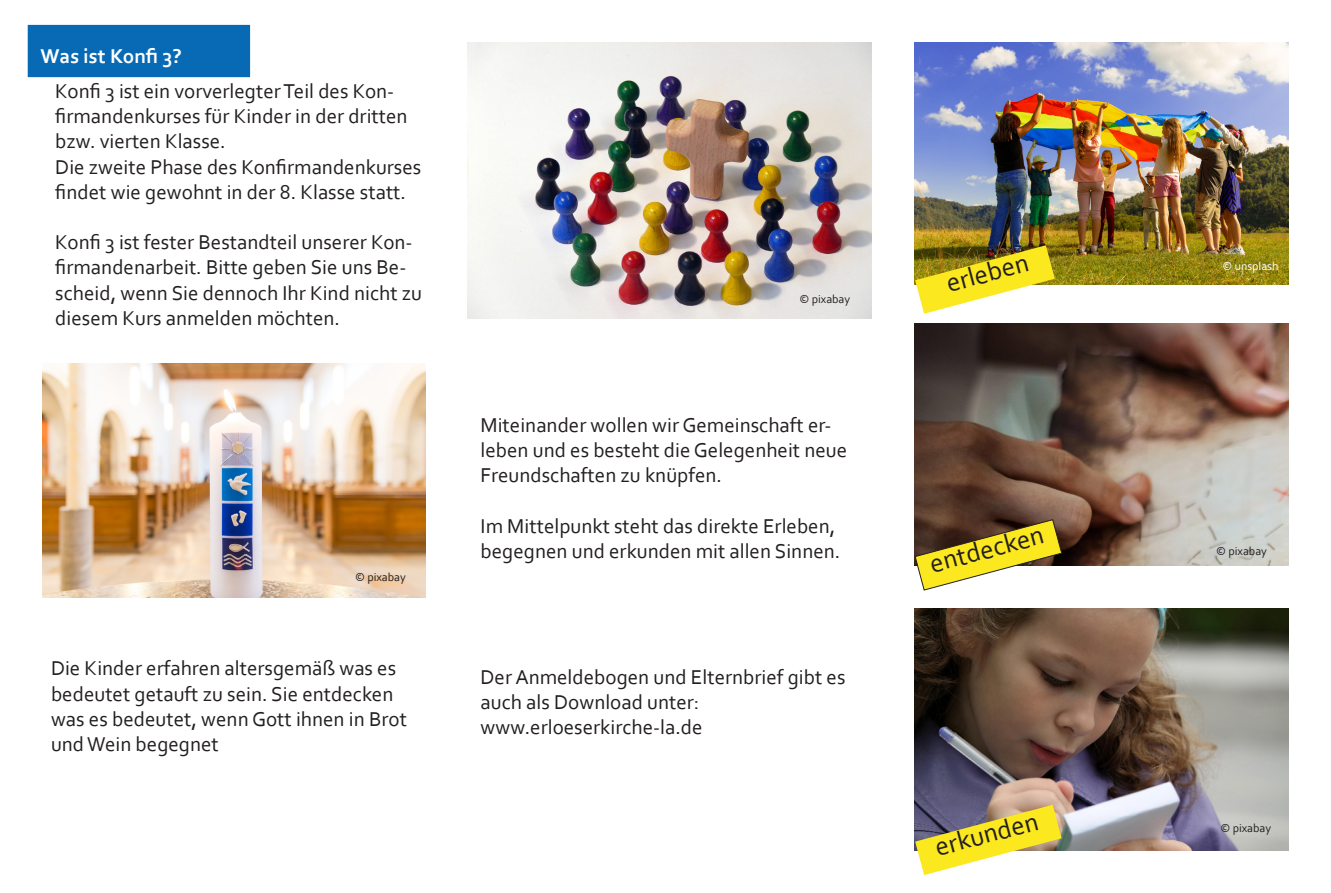
<style>
.page{position:relative;width:1331px;height:893px;background:#fff}
.page>*{position:absolute;margin:0;border:0;box-sizing:border-box;transform-origin:0 0}
.t1{font:27px "Corbel";color:#231f20}
.t2{font:21px/25.2px "Corbel";color:#231f20}
.t3{font:700 21px "Corbel";color:#fff}
.t4{font:12px "Corbel";color:#231f20}
.t5{font:12px "Corbel";color:#fff}
</style>
<div class="page">
<img style="left:468px;top:43px;width:404px;height:276px">
<img style="left:43px;top:364px;width:382px;height:233px">
<img style="left:914px;top:43px;width:374px;height:242px">
<img style="left:914px;top:323px;width:374px;height:243px">
<img style="left:914px;top:608px;width:374px;height:242px">
<svg style="left:915px;top:245px;width:140px;height:69px"></svg>
<svg style="left:915px;top:519px;width:147px;height:71px"></svg>
<svg style="left:915px;top:805px;width:147px;height:70px"></svg>
<div style="left:27px;top:24px;width:224px;height:54px;background:#086ab5"></div>
<div style="left:26px;top:23px;width:226px;height:56px;border:2px solid #fff"></div>
<p class="t3" style="left:40px;top:43px;width:143px">Was ist Konfi 3?</p>
<p class="t2" style="left:55px;top:78px;width:354px">Konfi 3 ist ein vorverlegter Teil des Kon&shy;firmandenkurses für Kinder in der dritten bzw. vierten Klasse.</p>
<p class="t2" style="left:55px;top:153px;width:368px">Die zweite Phase des Konfirmandenkurses findet wie gewohnt in der 8. Klasse statt.</p>
<p class="t2" style="left:55px;top:229px;width:368px">Konfi 3 ist fester Bestandteil unserer Kon&shy;firmandenarbeit. Bitte geben Sie uns Be&shy;scheid, wenn Sie dennoch Ihr Kind nicht zu diesem Kurs anmelden möchten.</p>
<p class="t4" style="left:355px;top:569px;width:52px">© pixabay</p>
<p class="t2" style="left:51px;top:655px;width:357px">Die Kinder erfahren altersgemäß was es bedeutet getauft zu sein. Sie entdecken was es bedeutet, wenn Gott ihnen in Brot und Wein begegnet</p>
<p class="t4" style="left:799px;top:292px;width:52px">© pixabay</p>
<p class="t2" style="left:480px;top:412px;width:368px">Miteinander wollen wir Gemeinschaft er&shy;leben und es besteht die Gelegenheit neue<br>Freundschaften zu knüpfen.</p>
<p class="t2" style="left:480px;top:513px;width:361px">Im Mittelpunkt steht das direkte Erleben, begegnen und erkunden mit allen Sinnen.</p>
<p class="t2" style="left:480px;top:664px;width:366px">Der Anmeldebogen und Elternbrief gibt es auch als Download unter: www.erloeserkirche-la.de</p>
<p class="t1" style="left:942px;top:267px;width:86px;rotate:-15deg">erleben</p>
<p class="t1" style="left:926px;top:548px;width:119px;rotate:-15deg">entdecken</p>
<p class="t1" style="left:931px;top:831px;width:108px;rotate:-15deg">erkunden</p>
<p class="t5" style="left:1222px;top:259px;width:57px">© unsplash</p>
<p class="t4" style="left:1216px;top:544px;width:52px">© pixabay</p>
<p class="t4" style="left:1220px;top:820px;width:52px">© pixabay</p>
</div>
